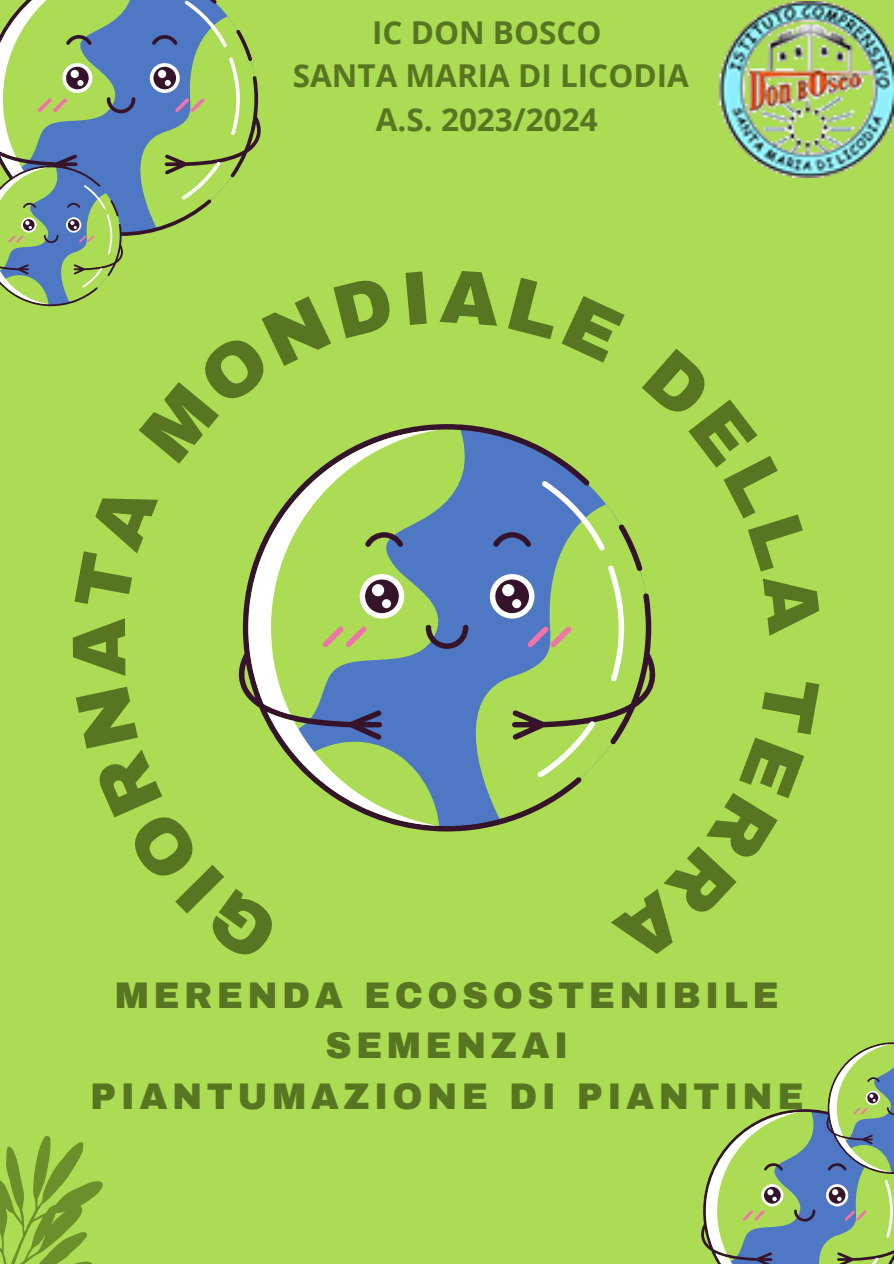
<style>
.page{position:relative;width:894px;height:1264px;background:#fff}
.page>*{position:absolute;margin:0;border:0;box-sizing:border-box;transform-origin:0 0}
.t1{font:900 75.9px "Archivo";color:#587622}
.t2{font:900 36.3px/50.7px "Archivo";letter-spacing:.12em;color:#587622;text-align:center}
.t3{font:700 31.5px/43.8px "Open Sans";color:#587622;text-align:center}
</style>
<div class="page">
<div style="left:0;top:0;width:893px;height:1263px;background:#abdc53"></div>
<svg style="left:238px;top:424px;width:418px;height:407px"></svg>
<svg style="left:248px;top:430px;width:376px;height:395px"></svg>
<svg style="left:701px;top:1042px;width:192px;height:221px"></svg>
<svg style="left:125px;top:31px;width:136px;height:205px"></svg>
<svg style="left:0;top:0;width:240px;height:232px"></svg>
<svg style="left:0;top:165px;width:125px;height:141px"></svg>
<svg style="left:0;top:1135px;width:103px;height:128px"></svg>
<img style="left:718px;top:2px;width:175px;height:175px">
<svg style="left:238px;top:686px;width:43px;height:145px"></svg>
<svg style="left:238px;top:424px;width:156px;height:39px"></svg>
<svg style="left:641px;top:424px;width:15px;height:211px"></svg>
<svg style="left:610px;top:675px;width:46px;height:156px"></svg>
<p class="t3" style="left:293px;top:9px;width:397px">IC DON BOSCO<br>SANTA MARIA DI LICODIA<br>A.S. 2023/2024</p>
<p class="t1" style="left:59px;top:676px;width:61px;rotate:-90deg">A</p>
<p class="t2" style="left:90px;top:970px;width:714px">MERENDA ECOSOSTENIBILE<br>SEMENZAI<br>PIANTUMAZIONE DI PIANTINE</p>
</div>
